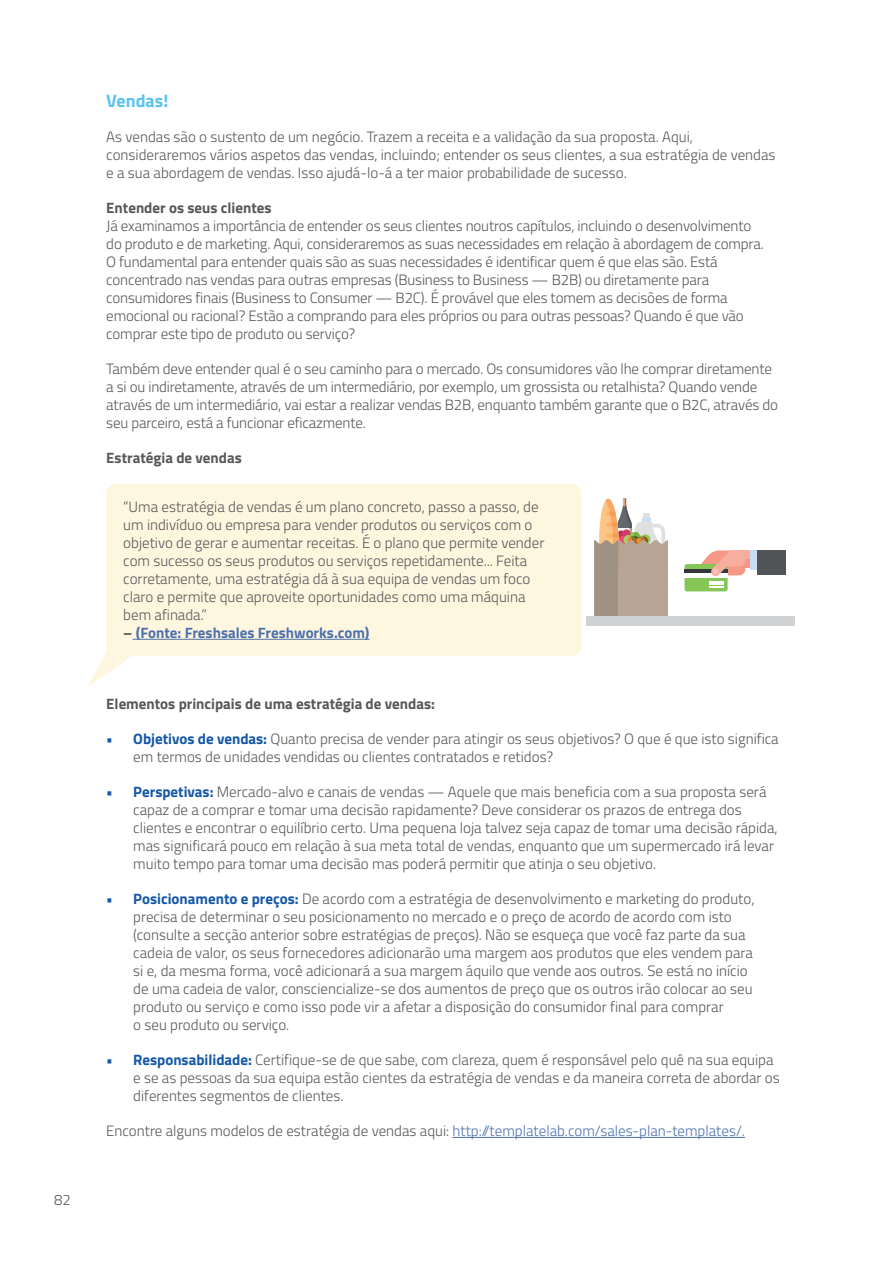
<style>
.page{position:relative;width:893px;height:1263px;background:#fff}
.page>*{position:absolute;margin:0;border:0;box-sizing:border-box;transform-origin:0 0}
.t1{font:700 18px "Titillium";color:#5bc3ef}
.t2{font:300 15px/18px "Titillium";color:#57585a}
.t3{font:700 15px "Titillium";color:#57585a}
.t4{font:700 15px "Titillium";color:#4d72ac}
.s1{color:#57585a}
.s2{font-weight:700;color:#1558a8}
.s3{color:#4d72ac}
</style>
<div class="page">
<div style="left:106px;top:484px;width:476px;height:172px;background:#fef6df;border-radius:10px"></div>
<svg style="left:88px;top:651px;width:43px;height:36px"></svg>
<hr style="left:133px;top:639px;width:236px;height:1px;background:#4d72ac">
<svg style="left:594px;top:498px;width:74px;height:119px"></svg>
<svg style="left:745px;top:559px;width:6px;height:9px"></svg>
<div style="left:684px;top:564px;width:44px;height:27px;background:#85c656;border-radius:2px"></div>
<hr style="left:684px;top:569px;width:44px;height:4px;background:#34383d">
<div style="left:684px;top:573px;width:44px;height:5px;background:#fff"></div>
<svg style="left:709px;top:582px;width:15px;height:5px"></svg>
<svg style="left:745px;top:550px;width:6px;height:9px"></svg>
<svg style="left:701px;top:550px;width:44px;height:26px"></svg>
<div style="left:751px;top:550px;width:7px;height:19px;background:#c9ddf2"></div>
<div style="left:758px;top:550px;width:28px;height:25px;background:#505457"></div>
<div style="left:587px;top:617px;width:208px;height:9px;background:#d1d2d4"></div>
<hr style="left:453px;top:1137px;width:292px;height:1px;background:#4d72ac">
<p class="t2" style="left:54px;top:1190px;width:18px">82</p>
<p class="t1" style="left:106px;top:86px;width:64px">Vendas!</p>
<p class="t2" style="left:106px;top:127px;width:671px">As vendas são o sustento de um negócio. Trazem a receita e a validação da sua proposta. Aqui, consideraremos vários aspetos das vendas, incluindo; entender os seus clientes, a sua estratégia de vendas e a sua abordagem de vendas. Isso ajudá-lo-á a ter maior probabilidade de sucesso.</p>
<p class="t3" style="left:106px;top:196px;width:167px">Entender os seus clientes</p>
<p class="t2" style="left:106px;top:216px;width:659px">Já examinamos a importância de entender os seus clientes noutros capítulos, incluindo o desenvolvimento do produto e de marketing. Aqui, consideraremos as suas necessidades em relação à abordagem de compra.<br>O fundamental para entender quais são as suas necessidades é identificar quem é que elas são. Está concentrado nas vendas para outras empresas (Business to Business — B2B) ou diretamente para consumidores finais (Business to Consumer — B2C). É provável que eles tomem as decisões de forma emocional ou racional? Estão a comprando para eles próprios ou para outras pessoas? Quando é que vão comprar este tipo de produto ou serviço?</p>
<p class="t2" style="left:106px;top:359px;width:673px">Também deve entender qual é o seu caminho para o mercado. Os consumidores vão lhe comprar diretamente a si ou indiretamente, através de um intermediário, por exemplo, um grossista ou retalhista? Quando vende através de um intermediário, vai estar a realizar vendas B2B, enquanto também garante que o B2C, através do seu parceiro, está a funcionar eficazmente.</p>
<p class="t3" style="left:106px;top:446px;width:137px">Estratégia de vendas</p>
<p class="t2" style="left:123px;top:497px;width:423px">“Uma estratégia de vendas é um plano concreto, passo a passo, de um indivíduo ou empresa para vender produtos ou serviços com o objetivo de gerar e aumentar receitas. É o plano que permite vender com sucesso os seus produtos ou serviços repetidamente... Feita corretamente, uma estratégia dá à sua equipa de vendas um foco claro e permite que aproveite oportunidades como uma máquina bem afinada.”</p>
<p class="t4" style="left:123px;top:621px;width:248px"><span class="s1">–</span> (Fonte: Freshsales Freshworks.com)</p>
<p class="t3" style="left:106px;top:692px;width:330px">Elementos principais de uma estratégia de vendas:</p>
<p class="t2" style="left:133px;top:729px;width:647px;text-indent:-27px"><span class="s2">• Objetivos de vendas:</span> Quanto precisa de vender para atingir os seus objetivos? O que é que isto significa em termos de unidades vendidas ou clientes contratados e retidos?</p>
<p class="t2" style="left:133px;top:782px;width:646px;text-indent:-27px"><span class="s2">• Perspetivas:</span> Mercado-alvo e canais de vendas — Aquele que mais beneficia com a sua proposta será capaz de a comprar e tomar uma decisão rapidamente? Deve considerar os prazos de entrega dos clientes e encontrar o equilíbrio certo. Uma pequena loja talvez seja capaz de tomar uma decisão rápida, mas significará pouco em relação à sua meta total de vendas, enquanto que um supermercado irá levar muito tempo para tomar uma decisão mas poderá permitir que atinja o seu objetivo.</p>
<p class="t2" style="left:133px;top:889px;width:623px;text-indent:-27px"><span class="s2">• Posicionamento e preços:</span> De acordo com a estratégia de desenvolvimento e marketing do produto, precisa de determinar o seu posicionamento no mercado e o preço de acordo de acordo com isto (consulte a secção anterior sobre estratégias de preços). Não se esqueça que você faz parte da sua cadeia de valor, os seus fornecedores adicionarão uma margem aos produtos que eles vendem para si e, da mesma forma, você adicionará a sua margem áquilo que vende aos outros. Se está no início de uma cadeia de valor, consciencialize-se dos aumentos de preço que os outros irão colocar ao seu produto ou serviço e como isso pode vir a afetar a disposição do consumidor final para comprar<br>o seu produto ou serviço.</p>
<p class="t2" style="left:133px;top:1050px;width:648px;text-indent:-27px"><span class="s2">• Responsabilidade:</span> Certifique-se de que sabe, com clareza, quem é responsável pelo quê na sua equipa e se as pessoas da sua equipa estão cientes da estratégia de vendas e da maneira correta de abordar os diferentes segmentos de clientes.</p>
<p class="t2" style="left:106px;top:1121px;width:640px">Encontre alguns modelos de estratégia de vendas aqui: <span class="s3">http://templatelab.com/sales-plan-templates/.</span></p>
</div>
